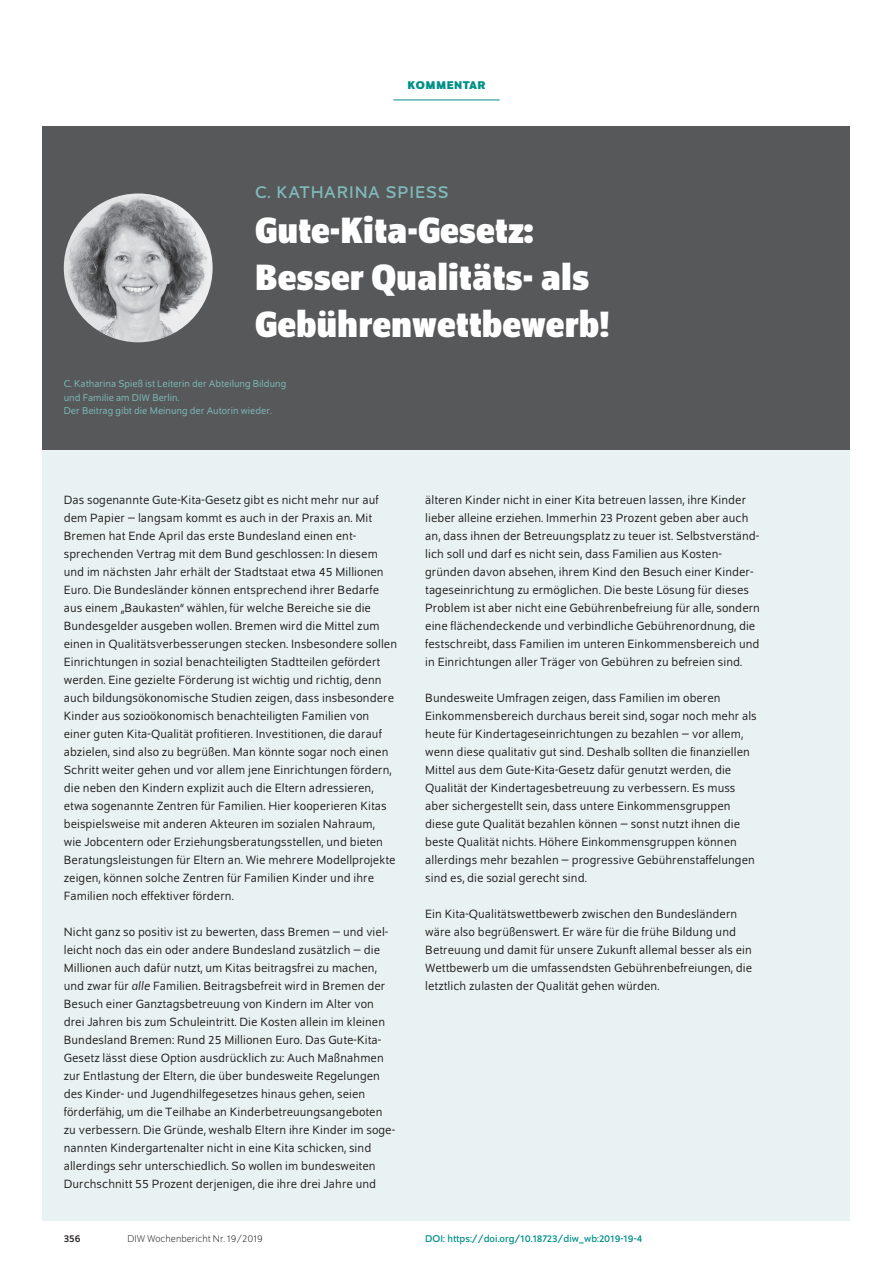
<style>
.page{position:relative;width:893px;height:1263px;background:#fff}
.page>*{position:absolute;margin:0;border:0;box-sizing:border-box;transform-origin:0 0}
.t1{font:700 semi-condensed 39px/46.8px "Schumpeter";color:#fff}
.t2{font:18px "Schumpeter";letter-spacing:.05em;color:#7fbbba}
.t3{font:12.75px/18px "Schumpeter Blond";letter-spacing:.005em;color:#231f20}
.t4{font:700 12px "Schumpeter";letter-spacing:.04em;color:#009188}
.t5{font:10.5px/13.5px "Schumpeter Blond";color:#7fbbba}
.t6{font:10.5px "Schumpeter";color:#009188}
.t7{font:300 10.5px "Schumpeter";color:#231f20}
.t8{font:10.5px "Schumpeter";color:#231f20}
.s1{font-style:italic}
</style>
<div class="page">
<div style="left:43px;top:126px;width:807px;height:324px;background:#57585a"></div>
<hr style="left:393px;top:100px;width:107px;height:1px;background:#009188">
<img style="left:64px;top:193px;width:149px;height:149px;border-radius:74px">
<div style="left:43px;top:450px;width:807px;height:770px;background:#e9f2f2"></div>
<p class="t4" style="left:407px;top:79px;width:80px">KOMMENTAR</p>
<h2 class="t2" style="left:255px;top:183px;width:195px">C. KATHARINA SPIESS</h2>
<h1 class="t1" style="left:255px;top:207px;width:356px">Gute-Kita-Gesetz:<br>Besser Qualitäts- als<br>Gebührenwettbewerb!</h1>
<p class="t5" style="left:64px;top:377px;width:224px">C. Katharina Spieß ist Leiterin der Abteilung Bildung und Familie am DIW Berlin.<br>Der Beitrag gibt die Meinung der Autorin wieder.</p>
<p class="t3" style="left:64px;top:491px;width:335px">Das sogenannte Gute-Kita-Gesetz gibt es nicht mehr nur auf dem Papier – langsam kommt es auch in der Praxis an. Mit Bremen hat Ende April das erste Bundesland einen ent&shy;sprechenden Vertrag mit dem Bund geschlossen: In diesem und im nächsten Jahr erhält der Stadtstaat etwa 45 Millionen Euro. Die Bundesländer können entsprechend ihrer Bedarfe aus einem „Baukasten“ wählen, für welche Bereiche sie die Bundesgelder ausgeben wollen. Bremen wird die Mittel zum einen in Qualitätsverbesserungen stecken. Insbesondere sollen Einrichtungen in sozial benachteiligten Stadtteilen gefördert werden. Eine gezielte Förderung ist wichtig und richtig, denn auch bildungsökonomische Studien zeigen, dass insbesondere Kinder aus sozioökonomisch benachteiligten Familien von einer guten Kita-Qualität profitieren. Investitionen, die darauf abzielen, sind also zu begrüßen. Man könnte sogar noch einen Schritt weiter gehen und vor allem jene Einrichtungen fördern, die neben den Kindern explizit auch die Eltern adressieren, etwa sogenannte Zentren für Familien. Hier kooperieren Kitas beispielsweise mit anderen Akteuren im sozialen Nahraum,<br>wie Jobcentern oder Erziehungsberatungsstellen, und bieten Beratungsleistungen für Eltern an. Wie mehrere Modellprojekte zeigen, können solche Zentren für Familien Kinder und ihre Familien noch effektiver fördern.</p>
<p class="t3" style="left:64px;top:923px;width:333px">Nicht ganz so positiv ist zu bewerten, dass Bremen – und viel&shy;leicht noch das ein oder andere Bundesland zusätzlich – die Millionen auch dafür nutzt, um Kitas beitragsfrei zu machen, und zwar für <span class="s1">alle</span> Familien. Beitragsbefreit wird in Bremen der Besuch einer Ganztagsbetreuung von Kindern im Alter von drei Jahren bis zum Schuleintritt. Die Kosten allein im kleinen Bundesland Bremen: Rund 25 Millionen Euro. Das Gute-Kita-Gesetz lässt diese Option ausdrücklich zu: Auch Maßnahmen zur Entlastung der Eltern, die über bundesweite Regelungen des Kinder- und Jugendhilfegesetzes hinaus gehen, seien förderfähig, um die Teilhabe an Kinderbetreuungsangeboten zu verbessern. Die Gründe, weshalb Eltern ihre Kinder im soge&shy;nannten Kindergartenalter nicht in eine Kita schicken, sind allerdings sehr unterschiedlich. So wollen im bundesweiten Durchschnitt 55 Prozent derjenigen, die ihre drei Jahre und</p>
<p class="t3" style="left:425px;top:491px;width:336px">älteren Kinder nicht in einer Kita betreuen lassen, ihre Kinder lieber alleine erziehen. Immerhin 23 Prozent geben aber auch an, dass ihnen der Betreuungsplatz zu teuer ist. Selbstverständ&shy;lich soll und darf es nicht sein, dass Familien aus Kosten&shy;gründen davon absehen, ihrem Kind den Besuch einer Kinder&shy;tageseinrichtung zu ermöglichen. Die beste Lösung für dieses Problem ist aber nicht eine Gebührenbefreiung für alle, sondern eine flächendeckende und verbindliche Gebührenordnung, die festschreibt, dass Familien im unteren Einkommensbereich und in Einrichtungen aller Träger von Gebühren zu befreien sind.</p>
<p class="t3" style="left:425px;top:689px;width:333px">Bundesweite Umfragen zeigen, dass Familien im oberen Einkommensbereich durchaus bereit sind, sogar noch mehr als heute für Kindertageseinrichtungen zu bezahlen – vor allem, wenn diese qualitativ gut sind. Deshalb sollten die finanziellen Mittel aus dem Gute-Kita-Gesetz dafür genutzt werden, die Qualität der Kindertagesbetreuung zu verbessern. Es muss aber sichergestellt sein, dass untere Einkommensgruppen diese gute Qualität bezahlen können – sonst nutzt ihnen die beste Qualität nichts. Höhere Einkommensgruppen können allerdings mehr bezahlen – progressive Gebührenstaffelungen sind es, die sozial gerecht sind.</p>
<p class="t3" style="left:425px;top:905px;width:328px">Ein Kita-Qualitätswettbewerb zwischen den Bundesländern wäre also begrüßenswert. Er wäre für die frühe Bildung und Betreuung und damit für unsere Zukunft allemal besser als ein Wettbewerb um die umfassendsten Gebührenbefreiungen, die letztlich zulasten der Qualität gehen würden.</p>
<p class="t8" style="left:64px;top:1233px;width:18px">356</p>
<p class="t7" style="left:128px;top:1234px;width:137px">DIW Wochenbericht Nr. 19/2019</p>
<p class="t6" style="left:425px;top:1233px;width:218px">DOI: https://doi.org/10.18723/diw_wb:2019-19-4</p>
</div>
